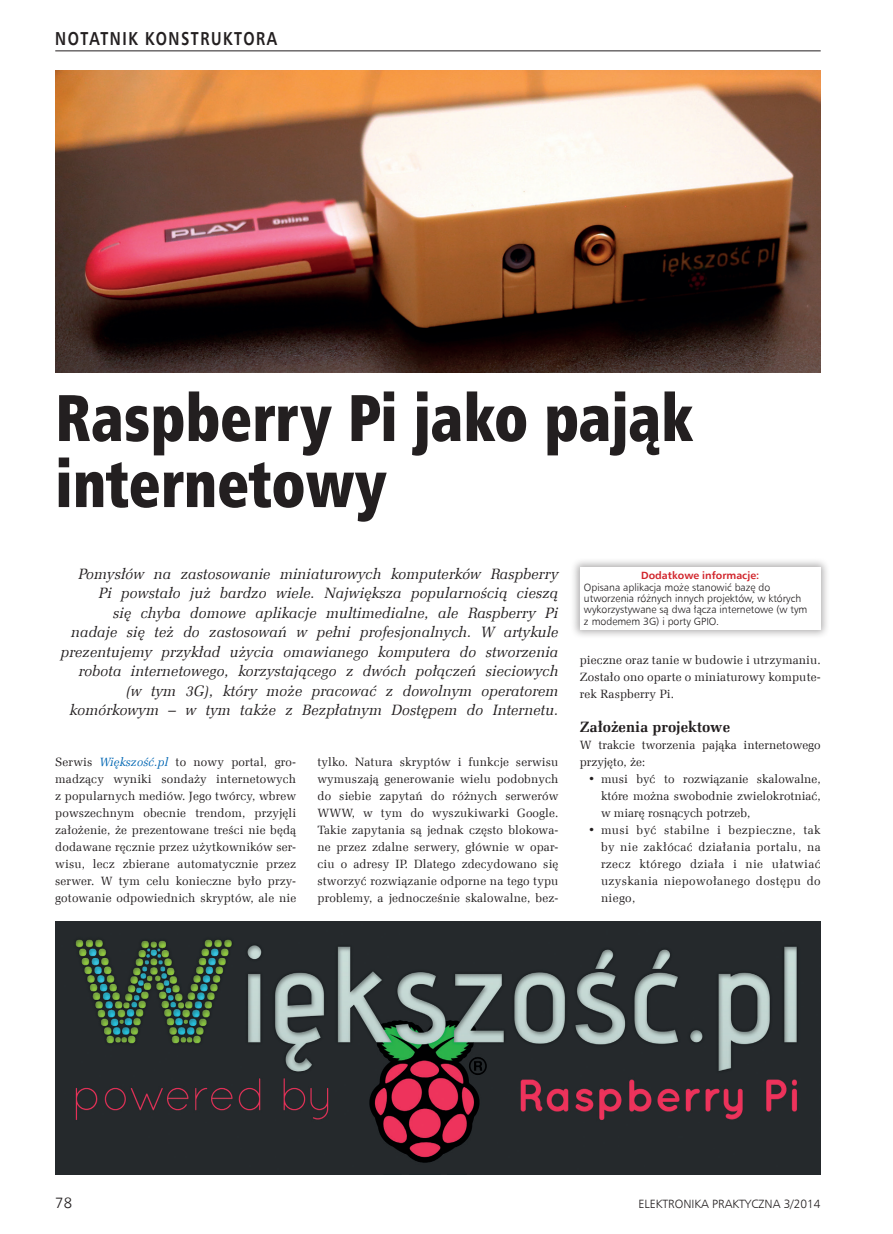
<style>
.page{position:relative;width:893px;height:1234px;background:#fff}
.page>*{position:absolute;margin:0;border:0;box-sizing:border-box;transform-origin:0 0}
._9_Tytul{font:66px/66px "Humnst 777 X Blk Cn EU";color:#231f20;scale:.9 1}
.t1{font:700 18.75px "Humnst 777 EU";letter-spacing:.1em;color:#231f20;scale:.8 1}
._2_Lead{font:italic 15px/19.5px "Zapf Ellipt EU";letter-spacing:.005em;color:#231f20;text-align:right}
._3_Srodtytul{font:700 15px "Zapf Ellipt EU";color:#231f20}
.t2{font:15px "Humnst 777 Lt EU";color:#231f20}
._1_Body{font:12px/17px "Zapf Ellipt EU";letter-spacing:.01em;color:#231f20;text-align:justify}
.t3{font:12px "Humnst 777 Lt EU";color:#231f20}
.t4{font:10.5px/11.2px "Humnst 777 Lt EU";color:#231f20}
.t5{font:700 10.5px "Humnst 777 EU";color:#d1232a}
.s1{font-style:italic;color:#0166b3}
</style>
<div class="page">
<hr style="left:55px;top:51px;width:766px;height:1px;background:#231f20">
<div style="left:570px;top:557px;width:261px;height:82px;background:#231f20;opacity:.35"></div>
<div style="left:580px;top:567px;width:241px;height:62px;background:#fff"></div>
<img style="left:55px;top:70px;width:766px;height:302px">
<img style="left:55px;top:921px;width:766px;height:253px">
<h2 class="t1" style="left:55px;top:27px;width:279px">NOTATNIK KONSTRUKTORA</h2>
<p class="_9_Tytul" style="left:55px;top:385px;width:709px">Raspberry Pi jako pająk internetowy</p>
<p class="_2_Lead" style="left:61px;top:564px;width:499px">Pomysłów na zastosowanie miniaturowych komputerków Raspberry<br>Pi powstało już bardzo wiele. Największa popularnością cieszą<br>się chyba domowe aplikacje multimedialne, ale Raspberry Pi<br>nadaje się też do zastosowań w pełni profesjonalnych. W artykule prezentujemy przykład użycia omawianego komputera do stworzenia robota internetowego, korzystającego z dwóch połączeń sieciowych (w tym 3G), który może pracować z dowolnym operatorem komórkowym – w tym także z Bezpłatnym Dostępem do Internetu.</p>
<p class="_1_Body" style="left:317px;top:753px;width:242px">tylko. Natura skryptów i funkcje serwisu wymuszają generowanie wielu podobnych do siebie zapytań do różnych serwerów WWW, w tym do wyszukiwarki Google.<br>Takie zapytania są jednak często blokowa&shy;ne przez zdalne serwery, głównie w opar&shy;ciu o adresy IP. Dlatego zdecydowano się stworzyć rozwiązanie odporne na tego typu problemy, a jednocześnie skalowalne, bez-</p>
<p class="_1_Body" style="left:55px;top:753px;width:242px">Serwis <span class="s1">Większość.pl</span> to nowy portal, gro&shy;madzący wyniki sondaży internetowych z popularnych mediów. Jego twórcy, wbrew powszechnym obecnie trendom, przyjęli założenie, że prezentowane treści nie będą dodawane ręcznie przez użytkowników ser&shy;wisu, lecz zbierane automatycznie przez serwer. W tym celu konieczne było przy&shy;gotowanie odpowiednich skryptów, ale nie</p>
<p class="t5" style="left:641px;top:569px;width:120px">Dodatkowe informacje:</p>
<p class="t4" style="left:584px;top:581px;width:225px">Opisana aplikacja może stanowić bazę do utworzenia różnych innych projektów, w których wykorzystywane są dwa łącza internetowe (w tym z modemem 3G) i porty GPIO.</p>
<p class="_1_Body" style="left:580px;top:651px;width:242px">pieczne oraz tanie w budowie i utrzymaniu.<br>Zostało ono oparte o miniaturowy kompute&shy;rek Raspberry Pi.</p>
<p class="_3_Srodtytul" style="left:580px;top:717px;width:152px">Założenia projektowe</p>
<p class="_1_Body" style="left:580px;top:736px;width:242px">W trakcie tworzenia pająka internetowego przyjęto, że:</p>
<p class="_1_Body" style="left:601px;top:770px;width:221px;text-indent:-13px">• musi być to rozwiązanie skalowalne, które można swobodnie zwielokrotniać, w miarę rosnących potrzeb,</p>
<p class="_1_Body" style="left:601px;top:821px;width:221px;text-indent:-13px">• musi być stabilne i bezpieczne, tak by nie zakłócać działania portalu, na rzecz którego działa i nie ułatwiać uzyskania niepowołanego dostępu do niego,</p>
<p class="t2" style="left:55px;top:1193px;width:18px">78</p>
<p class="t3" style="left:638px;top:1196px;width:184px">ELEKTRONIKA PRAKTYCZNA 3/2014</p>
</div>
